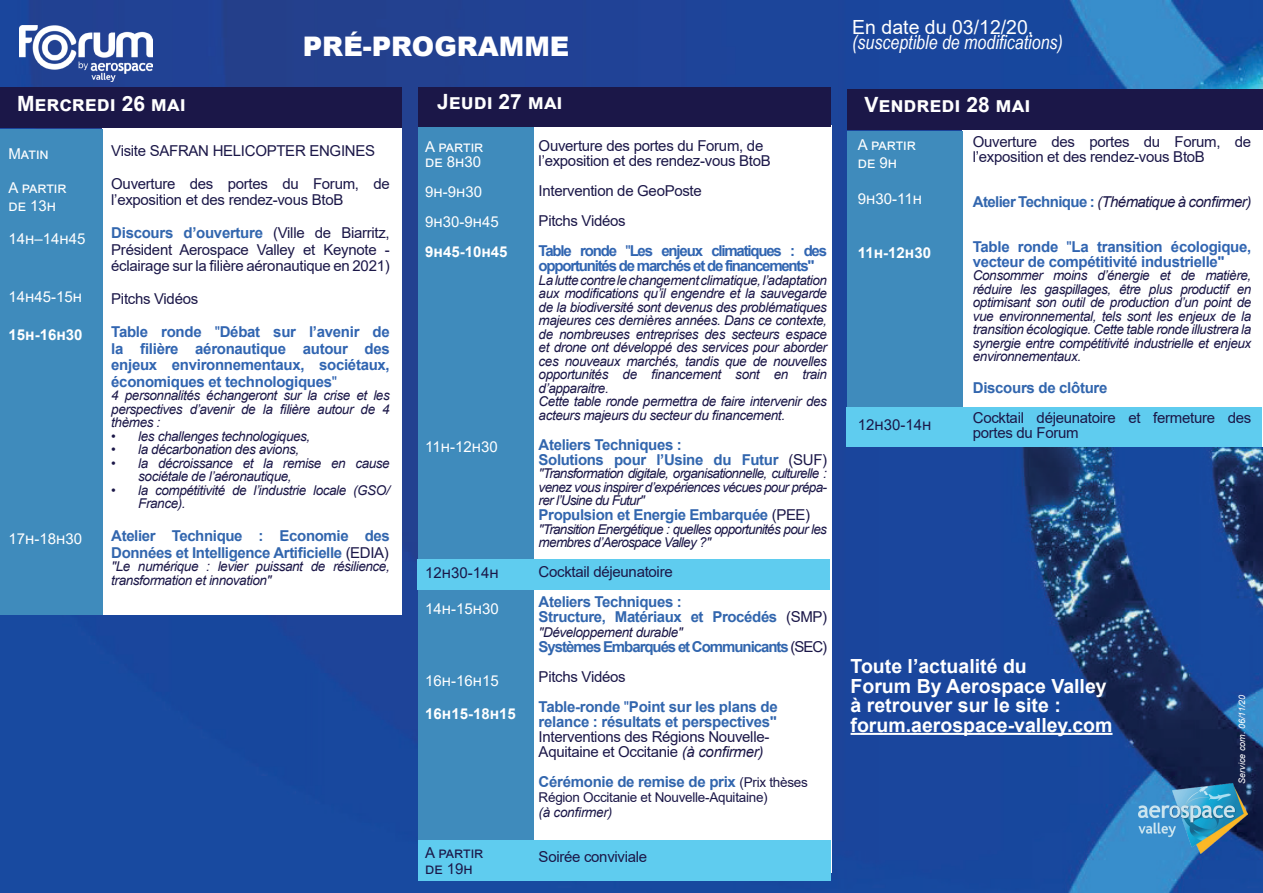
<style>
.page{position:relative;width:1263px;height:893px;background:#fff}
.page>*{position:absolute;margin:0;border:0;box-sizing:border-box;transform-origin:0 0}
.t1{font:900 27px "Arial";color:#fff}
.t2{font:700 21px "Arial";color:#fff}
.t3{font:700 19.5px/19.5px "Arial";color:#fff}
.t4{font:italic 19.5px "Arial Narrow";color:#fff}
.t5{font:19.5px "Arial";color:#fff}
.t6{font:15px/16.5px "Arial";letter-spacing:-.02em;color:#1b1748}
.t7{font:700 15px/15px "Arial";letter-spacing:-.025em;color:#3266ae}
.t8{font:700 15px/16.5px "Arial";letter-spacing:-.02em;color:#3165b1;text-align:justify}
.t9{font:15px/18px "Arial";color:#fff}
.t10{font:700 15px/30px "Arial";letter-spacing:-.07em;color:#3266ae}
.t11{font:700 15px "Arial";color:#fff}
.t12{font:italic 15px "Arial";letter-spacing:-.04em;color:#1b1748}
.t13{font:700 15px "Arial";letter-spacing:-.08em;color:#3165b1}
.t14{font:italic 13.5px/13.5px "Arial";letter-spacing:-.03em;color:#1b1748}
.t15{font:italic 13.5px/13.5px "Arial";letter-spacing:-.05em;color:#1b1748}
.t16{font:13.5px "Arial";letter-spacing:-.02em;color:#1b1748}
.t17{font:italic 9px "Arial";letter-spacing:-.01em;color:#fff}
.s1{font-weight:700;font-style:normal;color:#3266ae}
.s2{font-weight:400}
.s3{font-weight:700;color:#3165b1}
.s4{color:#3165b1}
.s5{font-weight:400;color:#1b1748}
.s6{font-weight:400;color:#3265af}
.s7{font-style:italic}
.s8{font-weight:400;font-size:13.5px;color:#1b1748}
.s9{font-weight:700;color:#3266ae}
</style>
<div class="page">
<img style="left:0;top:0;width:1263px;height:893px">
<div style="left:102px;top:128px;width:299px;height:486px;background:#fff"></div>
<div style="left:533px;top:126px;width:298px;height:747px;background:#fff"></div>
<div style="left:962px;top:130px;width:301px;height:316px;background:#fff"></div>
<div style="left:418px;top:126px;width:116px;height:751px;background:#3f8bbc"></div>
<div style="left:0;top:129px;width:102px;height:485px;background:#3f8bbc"></div>
<div style="left:847px;top:131px;width:115px;height:315px;background:#3f8bbc"></div>
<div style="left:417px;top:559px;width:413px;height:31px;background:#5fccef"></div>
<div style="left:418px;top:840px;width:413px;height:40px;background:#5fccef"></div>
<div style="left:0;top:87px;width:401px;height:41px;background:#1b1748"></div>
<div style="left:418px;top:87px;width:413px;height:39px;background:#1b1748"></div>
<div style="left:847px;top:89px;width:416px;height:41px;background:#1b1748"></div>
<div style="left:846px;top:407px;width:416px;height:39px;background:#5fccef"></div>
<hr style="left:850px;top:733px;width:262px;height:2px;background:#fff">
<img style="left:1138px;top:783px;width:110px;height:70px">
<img style="left:20px;top:26px;width:133px;height:56px">
<h1 class="t1" style="left:303px;top:27px;width:268px">PRÉ-PROGRAMME</h1>
<h3 class="t5" style="left:852px;top:13px;width:183px">En date du 03/12/20,</h3>
<h3 class="t4" style="left:852px;top:28px;width:212px">(susceptible de modifications)</h3>
<h2 class="t2" style="left:17px;top:89px;width:170px">Mercredi 26 mai</h2>
<h2 class="t2" style="left:437px;top:87px;width:127px">Jeudi 27 mai</h2>
<h2 class="t2" style="left:864px;top:90px;width:167px">Vendredi 28 mai</h2>
<p class="t9" style="left:858px;top:136px;width:56px">A partir de 9h</p>
<p class="t9" style="left:858px;top:190px;width:66px">9h30-11h</p>
<p class="t6" style="left:973px;top:134px;width:280px;line-height:15px">Ouverture des portes du Forum, de l’exposition et des rendez-vous BtoB</p>
<p class="t12" style="left:973px;top:192px;width:280px"><span class="s1">Atelier Technique :</span> (Thématique à confirmer)</p>
<p class="t8" style="left:973px;top:239px;width:280px;line-height:15px">Table ronde <span class="s2">"</span>La transition écologique, vecteur de compétitivité industrielle"</p>
<p class="t14" style="left:973px;top:269px;width:280px;text-align:justify">Consommer moins d’énergie et de matière, réduire les gaspillages, être plus productif en optimisant son outil de production d’un point de vue environnemental, tels sont les enjeux de la transition écologique. Cette table ronde illustrera la synergie entre compétitivité industrielle et enjeux environnementaux.</p>
<p class="t7" style="left:973px;top:380px;width:136px">Discours de clôture</p>
<p class="t6" style="left:973px;top:410px;width:280px;line-height:15px">Cocktail déjeunatoire et fermeture des portes du Forum</p>
<p class="t6" style="left:539px;top:138px;width:234px;line-height:15px">Ouverture des portes du Forum, de l’exposition et des rendez-vous BtoB</p>
<p class="t6" style="left:539px;top:176px;width:290px;line-height:30px">Intervention de GeoPoste<br>Pitchs Vidéos<br><span class="s3">Table ronde</span> <span class="s4">"</span><span class="s3">Les enjeux climatiques : des</span></p>
<p class="t13" style="left:539px;top:255px;width:277px">opportunités de marchés et de financements"</p>
<p class="t14" style="left:539px;top:273px;width:290px">La lutte contre le changement climatique, l’adaptation aux modifications qu’il engendre et la sauvegarde de la biodiversité sont devenus des problématiques majeures ces dernières années. Dans ce contexte, de nombreuses entreprises des secteurs espace et drone ont développé des services pour aborder ces nouveaux marchés, tandis que de nouvelles opportunités de financement sont en train d’apparaitre.<br>Cette table ronde permettra de faire intervenir des acteurs majeurs du secteur du financement.</p>
<p class="t7" style="left:539px;top:437px;width:290px">Ateliers Techniques :<br>Solutions pour l’Usine du Futur <span class="s5">(SUF)</span></p>
<p class="t14" style="left:539px;top:467px;width:290px;text-align:justify">"Transformation digitale, organisationnelle, culturelle : venez vous inspirer d’expériences vécues pour prépa&shy;rer l’Usine du Futur"</p>
<p class="t7" style="left:539px;top:508px;width:273px">Propulsion et Energie Embarquée <span class="s5">(PEE)</span></p>
<p class="t15" style="left:539px;top:522px;width:290px">"Transition Energétique : quelles opportunités pour les membres d’Aerospace Valley ?"</p>
<p class="t6" style="left:539px;top:564px;width:136px">Cocktail déjeunatoire</p>
<p class="t7" style="left:539px;top:595px;width:290px">Ateliers Techniques :<br>Structure, Matériaux et Procédés <span class="s5">(SMP)</span></p>
<p class="t14" style="left:539px;top:626px;width:145px">"Développement durable"</p>
<p class="t10" style="left:539px;top:632px;width:290px">Systèmes Embarqués et Communicants <span class="s5">(SEC)<br>Pitchs Vidéos<br></span>Table-ronde <span class="s6">"</span>Point sur les plans de</p>
<p class="t7" style="left:539px;top:715px;width:240px">relance : résultats et perspectives"</p>
<p class="t6" style="left:539px;top:729px;width:232px;line-height:15px">Interventions des Régions Nouvelle-<br>Aquitaine et Occitanie <span class="s7">(à confirmer)</span></p>
<p class="t7" style="left:539px;top:775px;width:271px">Cérémonie de remise de prix <span class="s8">(Prix thèses</span></p>
<p class="t16" style="left:539px;top:788px;width:231px">Région Occitanie et Nouvelle-Aquitaine)</p>
<p class="t14" style="left:539px;top:806px;width:75px">(à confirmer)</p>
<p class="t6" style="left:539px;top:849px;width:110px">Soirée conviviale</p>
<p class="t9" style="left:425px;top:139px;width:57px;line-height:15px">A partir de 8h30</p>
<p class="t9" style="left:425px;top:177px;width:75px;line-height:30px">9h-9h30<br>9h30-9h45</p>
<p class="t11" style="left:425px;top:241px;width:84px">9h45-10h45</p>
<p class="t6" style="left:111px;top:142px;width:265px">Visite SAFRAN HELICOPTER ENGINES</p>
<p class="t6" style="left:111px;top:175px;width:280px">Ouverture des portes du Forum, de l’exposition et des rendez-vous BtoB</p>
<p class="t6" style="left:111px;top:224px;width:280px;text-align:justify"><span class="s9">Discours d’ouverture</span> (Ville de Biarritz, Président Aerospace Valley et Keynote - éclairage sur la filière aéronautique en 2021)</p>
<p class="t6" style="left:111px;top:290px;width:88px">Pitchs Vidéos</p>
<p class="t8" style="left:111px;top:324px;width:280px">Table ronde <span class="s2">"</span>Débat sur l’avenir de la filière aéronautique autour des enjeux environnementaux, sociétaux, économiques et technologiques<span class="s2">"</span></p>
<p class="t14" style="left:111px;top:389px;width:280px;text-align:justify">4 personnalités échangeront sur la crise et les perspectives d’avenir de la filière autour de 4 thèmes :</p>
<p class="t14" style="left:111px;top:429px;width:201px">• les challenges technologiques,</p>
<p class="t14" style="left:111px;top:443px;width:189px">• la décarbonation des avions,</p>
<p class="t14" style="left:138px;top:456px;width:253px;text-indent:-27px">• la décroissance et la remise en cause sociétale de l’aéronautique,</p>
<p class="t14" style="left:138px;top:483px;width:253px;text-indent:-27px">• la compétitivité de l’industrie locale (GSO/<br>France).</p>
<p class="t7" style="left:111px;top:528px;width:280px;line-height:16.5px">Atelier Technique : Economie des<br>Données et Intelligence Artificielle <span class="s5">(EDIA)</span></p>
<p class="t14" style="left:111px;top:560px;width:280px">"Le numérique : levier puissant de résilience, transformation et innovation"</p>
<p class="t9" style="left:8px;top:144px;width:42px">Matin</p>
<p class="t9" style="left:8px;top:179px;width:56px">A partir de 13h</p>
<p class="t9" style="left:8px;top:229px;width:78px">14h–14h45</p>
<p class="t11" style="left:858px;top:242px;width:75px">11h-12h30</p>
<p class="t9" style="left:8px;top:288px;width:75px">14h45-15h</p>
<p class="t11" style="left:8px;top:324px;width:76px">15h-16h30</p>
<p class="t6" style="left:858px;top:417px;width:75px">12h30-14h</p>
<p class="t9" style="left:425px;top:438px;width:74px">11h-12h30</p>
<p class="t9" style="left:8px;top:529px;width:75px">17h-18h30</p>
<p class="t6" style="left:425px;top:565px;width:75px">12h30-14h</p>
<p class="t9" style="left:425px;top:600px;width:75px">14h-15h30</p>
<h3 class="t3" style="left:850px;top:657px;width:263px">Toute l’actualité du<br>Forum By Aerospace Valley à retrouver sur le site : forum.aerospace-valley.com</h3>
<p class="t9" style="left:425px;top:671px;width:75px">16h-16h15</p>
<p class="t11" style="left:425px;top:703px;width:92px">16h15-18h15</p>
<p class="t17" style="left:1236px;top:784px;width:90px;rotate:-90deg">Service com. 06/11/20</p>
<p class="t6" style="left:425px;top:844px;width:56px">A partir de 19h</p>
</div>
